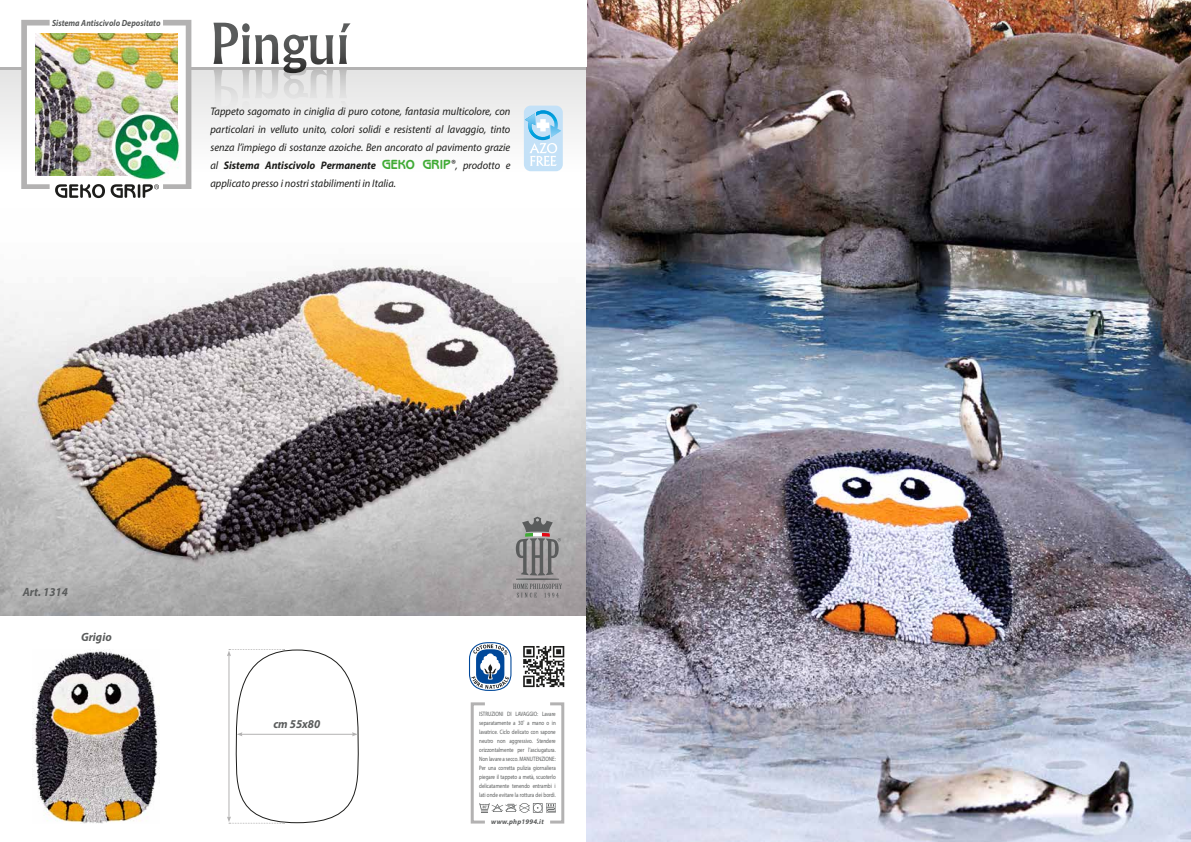
<style>
.page{position:relative;width:1191px;height:842px;background:#fff}
.page>*{position:absolute;margin:0;border:0;box-sizing:border-box;transform-origin:0 0}
.t1{font:italic 700 12px "Myriad Pro";color:#5a5c5c;scale:.95 1}
.t2{font:italic 11px/18px "Myriad Pro";color:#1d1d1b;text-align:justify;scale:.95 1}
.t3{font:italic 700 9px "Myriad Pro";color:#5a5c5c;scale:.9 1}
.t4{font:italic 700 7px "Myriad Pro";letter-spacing:.025em;color:#5a5c5c}
.t5{font:6.3px/9px "Myriad Pro";color:#5a5c5c;text-align:justify;scale:.8 1}
.s1{font-weight:700}
.s2{font-family:"Benjamin Gothic";font-style:normal;font-size:12px;color:#40ab35}
.s3{font-size:12px}
</style>
<div class="page">
<div style="left:0;top:69px;width:604px;height:105px;background:linear-gradient(to bottom,#e3e3e3,#fefefe)"></div>
<hr style="left:0;top:67px;width:25px;height:2px;background:#b3b2b2">
<hr style="left:190px;top:67px;width:414px;height:2px;background:#b3b2b2">
<img style="left:105px;top:34px;width:6px;height:142px">
<img style="left:0;top:209px;width:587px;height:406px">
<img style="left:587px;top:0;width:604px;height:842px">
<img style="left:21px;top:20px;width:84px;height:178px">
<img style="left:111px;top:20px;width:80px;height:178px">
<img style="left:112px;top:112px;width:70px;height:69px">
<svg style="left:513px;top:517px;width:49px;height:80px;background:#939191"></svg>
<img style="left:33px;top:649px;width:126px;height:174px">
<svg style="left:479px;top:803px;width:77px;height:10px"></svg>
<div style="left:548px;top:702px;width:16px;height:121px;border:3px solid #b3b2b2"></div>
<div style="left:471px;top:702px;width:15px;height:121px;border:3px solid #b3b2b2"></div>
<div style="left:524px;top:106px;width:39px;height:65px;background:#c4e1f7;border-radius:7px"></div>
<svg style="left:525px;top:110px;width:36px;height:56px"></svg>
<svg style="left:469px;top:642px;width:42px;height:49px"></svg>
<svg style="left:523px;top:646px;width:41px;height:41px"></svg>
<svg style="left:227px;top:649px;width:132px;height:175px"></svg>
<svg style="left:213px;top:23px;width:137px;height:88px"></svg>
<div style="left:50px;top:9px;width:113px;height:17px;background:#fff"></div>
<h3 class="t3" style="left:52px;top:17px;width:122px">Sistema Antiscivolo Depositato</h3>
<p class="t2" style="left:210px;top:102px;width:317px">Tappeto sagomato in ciniglia di puro cotone, fantasia multicolore, con particolari in velluto unito, colori solidi e resistenti al lavaggio, tinto senza l’impiego di sostanze azoiche. Ben ancorato al pavimento grazie al <span class="s1">Sistema Antiscivolo Permanente</span> <span class="s2">GEKO GRIP</span><span class="s3">®</span>, prodotto e applicato presso i nostri stabilimenti in Italia.</p>
<h1 class="t1" style="left:23px;top:584px;width:49px">Art. 1314</h1>
<h1 class="t1" style="left:81px;top:629px;width:34px">Grigio</h1>
<h1 class="t1" style="left:273px;top:716px;width:51px">cm 55x80</h1>
<p class="t5" style="left:479px;top:709px;width:97px">ISTRUZIONI DI LAVAGGIO: Lavare separatamente a 30˚ a mano o in lavatrice. Ciclo delicato con sapone neutro non aggressivo. Stendere orizzontalmente per l’asciugatura.<br>Non lavare a secco. MANUTENZIONE:<br>Per una corretta pulizia giornaliera piegare il tappeto a metà, scuoterlo delicatamente tenendo entrambi i lati onde evitare la rottura dei bordi.</p>
<p class="t4" style="left:491px;top:817px;width:54px">www.php1994.it</p>
</div>
